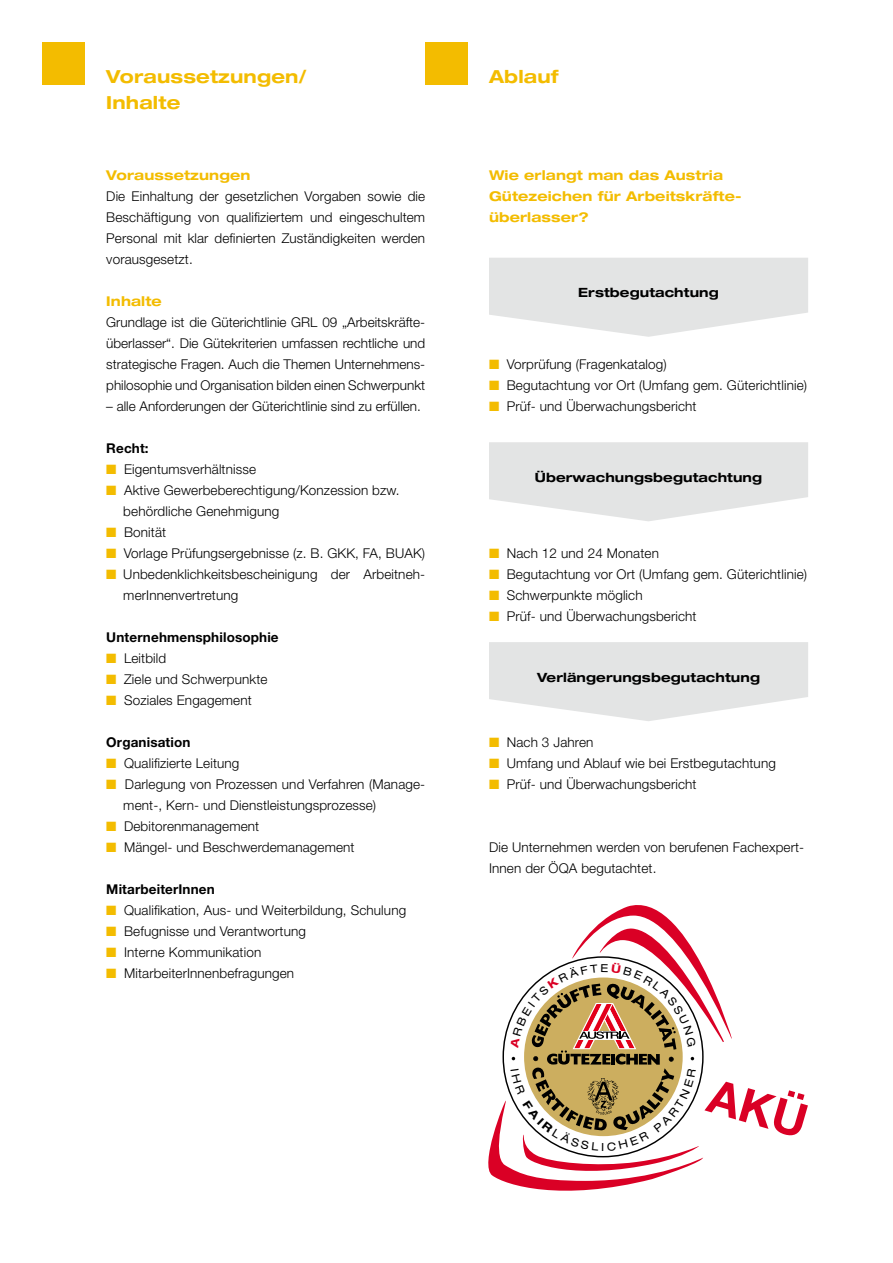
<style>
.page{position:relative;width:893px;height:1263px;background:#fff}
.page>*{position:absolute;margin:0;border:0;box-sizing:border-box;transform-origin:0 0}
.t1{font:700 expanded 18px/25.5px "Helvetica Neue LT Std";letter-spacing:.01em;color:#f3bc00}
.t2{font:300 13.5px/21px "Helvetica Neue LT Std";letter-spacing:.01em;color:#000}
.t3{font:700 expanded 13.5px/21px "Helvetica Neue LT Std";letter-spacing:.01em;color:#f3bc00}
.t4{font:700 13.5px "Helvetica Neue LT Std";letter-spacing:.01em;color:#000}
.t5{font:700 expanded 12.75px "Helvetica Neue LT Std";letter-spacing:.01em;color:#000}
.s1{color:#f3bc00}
</style>
<div class="page">
<div style="left:43px;top:43px;width:42px;height:42px;background:#f3bc00"></div>
<div style="left:425px;top:43px;width:43px;height:42px;background:#f3bc00"></div>
<svg style="left:489px;top:258px;width:319px;height:79px"></svg>
<svg style="left:489px;top:442px;width:319px;height:79px;background:#e7e7e7"></svg>
<svg style="left:489px;top:642px;width:319px;height:79px;background:#e7e7e7"></svg>
<svg style="left:488px;top:905px;width:320px;height:286px"></svg>
<h1 class="t1" style="left:106px;top:64px;width:202px">Voraussetzungen/<br>Inhalte</h1>
<h1 class="t1" style="left:489px;top:64px;width:71px">Ablauf</h1>
<p class="t3" style="left:106px;top:164px;width:146px">Voraussetzungen</p>
<p class="t2" style="left:106px;top:185px;width:320px;text-align:justify">Die Einhaltung der gesetzlichen Vorgaben sowie die Beschäftigung von qualifiziertem und eingeschultem Personal mit klar definierten Zuständigkeiten werden vorausgesetzt.</p>
<p class="t3" style="left:106px;top:290px;width:57px">Inhalte</p>
<p class="t2" style="left:106px;top:311px;width:320px;text-align:justify">Grundlage ist die Güterichtlinie GRL 09 „Arbeitskräfte&shy;überlasser“. Die Gütekriterien umfassen rechtliche und strategische Fragen. Auch die Themen Unternehmens&shy;philosophie und Organisation bilden einen Schwerpunkt</p>
<p class="t2" style="left:106px;top:395px;width:316px">– alle Anforderungen der Güterichtlinie sind zu erfüllen.</p>
<p class="t4" style="left:106px;top:440px;width:44px">Recht:</p>
<p class="t2" style="left:106px;top:458px;width:151px"><span class="s1">■</span> Eigentumsverhältnisse</p>
<p class="t2" style="left:123px;top:479px;width:278px;text-indent:-17px"><span class="s1">■</span> Aktive Gewerbeberechtigung/Konzession bzw. behördliche Genehmigung</p>
<p class="t2" style="left:106px;top:521px;width:61px"><span class="s1">■</span> Bonität</p>
<p class="t2" style="left:106px;top:542px;width:320px"><span class="s1">■</span> Vorlage Prüfungsergebnisse (z. B. GKK, FA, BUAK)</p>
<p class="t2" style="left:123px;top:563px;width:303px;text-indent:-17px"><span class="s1">■</span> Unbedenklichkeitsbescheinigung der Arbeitneh&shy;merInnenvertretung</p>
<p class="t4" style="left:106px;top:629px;width:174px">Unternehmensphilosophie</p>
<p class="t2" style="left:106px;top:647px;width:61px"><span class="s1">■</span> Leitbild</p>
<p class="t2" style="left:106px;top:668px;width:163px"><span class="s1">■</span> Ziele und Schwerpunkte</p>
<p class="t2" style="left:106px;top:689px;width:147px"><span class="s1">■</span> Soziales Engagement</p>
<p class="t4" style="left:106px;top:734px;width:86px">Organisation</p>
<p class="t2" style="left:106px;top:752px;width:135px"><span class="s1">■</span> Qualifizierte Leitung</p>
<p class="t2" style="left:123px;top:773px;width:303px;text-indent:-17px"><span class="s1">■</span> Darlegung von Prozessen und Verfahren (Manage&shy;ment-, Kern- und Dienstleistungsprozesse)</p>
<p class="t2" style="left:106px;top:815px;width:154px"><span class="s1">■</span> Debitorenmanagement</p>
<p class="t2" style="left:106px;top:836px;width:250px"><span class="s1">■</span> Mängel- und Beschwerdemanagement</p>
<p class="t4" style="left:106px;top:881px;width:110px">MitarbeiterInnen</p>
<p class="t2" style="left:106px;top:899px;width:301px"><span class="s1">■</span> Qualifikation, Aus- und Weiterbildung, Schulung</p>
<p class="t2" style="left:106px;top:920px;width:201px"><span class="s1">■</span> Befugnisse und Verantwortung</p>
<p class="t2" style="left:106px;top:941px;width:156px"><span class="s1">■</span> Interne Kommunikation</p>
<p class="t2" style="left:106px;top:962px;width:189px"><span class="s1">■</span> MitarbeiterInnenbefragungen</p>
<p class="t3" style="left:489px;top:164px;width:254px">Wie erlangt man das Austria<br>Gütezeichen für Arbeitskräfte&shy;überlasser?</p>
<p class="t5" style="left:578px;top:285px;width:142px">Erstbegutachtung</p>
<p class="t2" style="left:489px;top:353px;width:179px"><span class="s1">■</span> Vorprüfung (Fragenkatalog)</p>
<p class="t2" style="left:489px;top:374px;width:320px"><span class="s1">■</span> Begutachtung vor Ort (Umfang gem. Güterichtlinie)</p>
<p class="t2" style="left:489px;top:395px;width:209px"><span class="s1">■</span> Prüf- und Überwachungsbericht</p>
<p class="t5" style="left:535px;top:469px;width:229px">Überwachungsbegutachtung</p>
<p class="t2" style="left:489px;top:542px;width:171px"><span class="s1">■</span> Nach 12 und 24 Monaten</p>
<p class="t2" style="left:489px;top:563px;width:320px"><span class="s1">■</span> Begutachtung vor Ort (Umfang gem. Güterichtlinie)</p>
<p class="t2" style="left:489px;top:584px;width:155px"><span class="s1">■</span> Schwerpunkte möglich</p>
<p class="t2" style="left:489px;top:605px;width:209px"><span class="s1">■</span> Prüf- und Überwachungsbericht</p>
<p class="t5" style="left:537px;top:669px;width:224px">Verlängerungsbegutachtung</p>
<p class="t2" style="left:489px;top:731px;width:106px"><span class="s1">■</span> Nach 3 Jahren</p>
<p class="t2" style="left:489px;top:752px;width:288px"><span class="s1">■</span> Umfang und Ablauf wie bei Erstbegutachtung</p>
<p class="t2" style="left:489px;top:773px;width:209px"><span class="s1">■</span> Prüf- und Überwachungsbericht</p>
<p class="t2" style="left:489px;top:836px;width:317px">Die Unternehmen werden von berufenen Fachexpert-<br>Innen der ÖQA begutachtet.</p>
</div>
